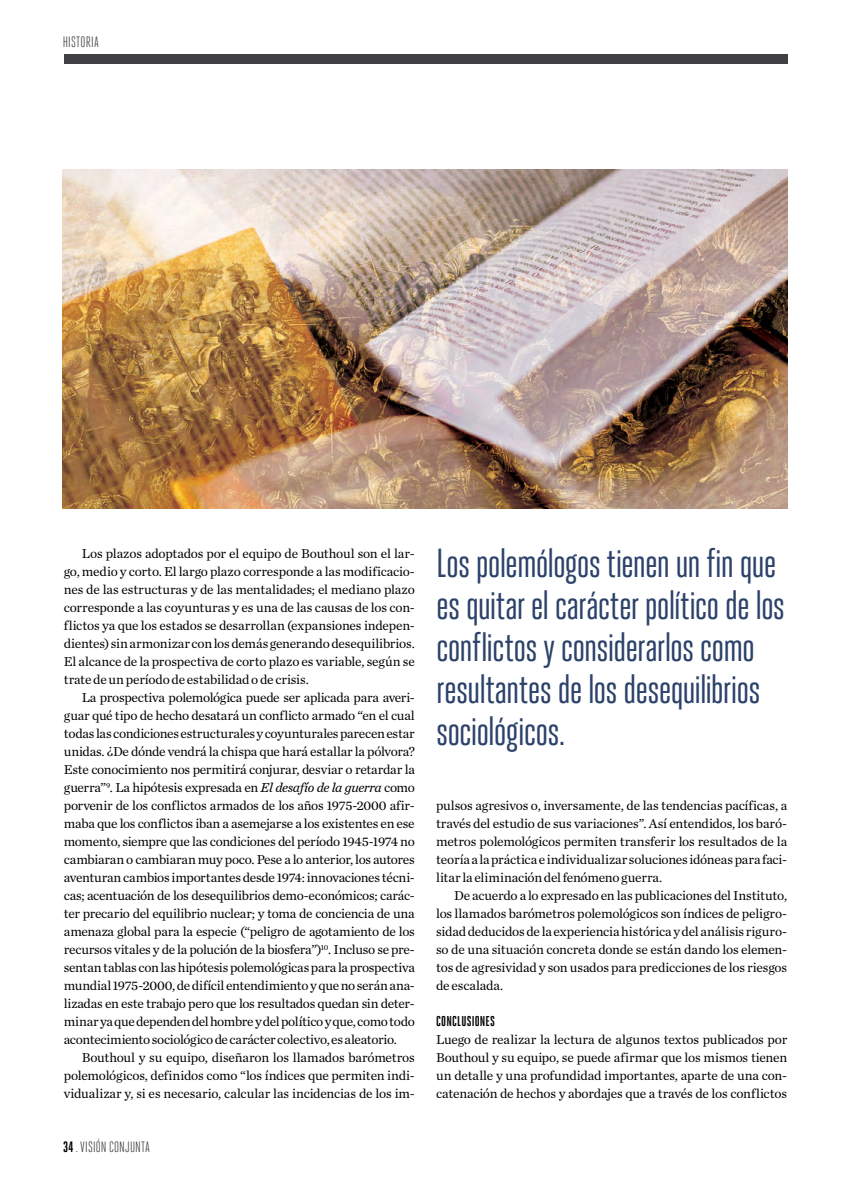
<style>
.page{position:relative;width:851px;height:1191px;background:#fff}
.page>*{position:absolute;margin:0;border:0;box-sizing:border-box;transform-origin:0 0}
.t1{font:40.5px/42px "Heroic Condensed";letter-spacing:-.025em;color:#2c426a}
.t2{font:15px "Heroic Condensed";letter-spacing:.005em;color:#414042}
.t3{font:700 14.25px "Heroic Condensed";letter-spacing:.01em;color:#000}
.t4{font:13.5px/18px "Chronicle Text G1";letter-spacing:-.015em;color:#000;text-align:justify}
.s1{font-family:"Chronicle Text G2";font-style:italic}
.s2{font-weight:700;color:#000}
</style>
<div class="page">
<div style="left:64px;top:54px;width:723px;height:9px;background:#414042"></div>
<img style="left:63px;top:170px;width:724px;height:338px">
<p class="t2" style="left:63px;top:33px;width:33px">HISTORIA</p>
<p class="t4" style="left:64px;top:544px;width:352px;text-indent:18px">Los plazos adoptados por el equipo de Bouthoul son el lar&shy;go, medio y corto. El largo plazo corresponde a las modificacio&shy;nes de las estructuras y de las mentalidades; el mediano plazo corresponde a las coyunturas y es una de las causas de los con&shy;flictos ya que los estados se desarrollan (expansiones indepen&shy;dientes) sin armonizar con los demás generando desequilibrios.<br>El alcance de la prospectiva de corto plazo es variable, según se trate de un período de estabilidad o de crisis.</p>
<p class="t4" style="left:64px;top:688px;width:352px;text-indent:18px">La prospectiva polemológica puede ser aplicada para averi&shy;guar qué tipo de hecho desatará un conflicto armado “en el cual todas las condiciones estructurales y coyunturales parecen estar unidas. ¿De dónde vendrá la chispa que hará estallar la pólvora?<br>Este conocimiento nos permitirá conjurar, desviar o retardar la guerra”<sup>9</sup>. La hipótesis expresada en <span class="s1">El desafío de la guerra</span> como porvenir de los conflictos armados de los años 1975-2000 afir&shy;maba que los conflictos iban a asemejarse a los existentes en ese momento, siempre que las condiciones del período 1945-1974 no cambiaran o cambiaran muy poco. Pese a lo anterior, los autores aventuran cambios importantes desde 1974: innovaciones técni&shy;cas; acentuación de los desequilibrios demo-económicos; carác&shy;ter precario del equilibrio nuclear; y toma de conciencia de una amenaza global para la especie (“peligro de agotamiento de los recursos vitales y de la polución de la biosfera”)<sup>10</sup>. Incluso se pre&shy;sentan tablas con las hipótesis polemológicas para la prospectiva mundial 1975-2000, de difícil entendimiento y que no serán ana&shy;lizadas en este trabajo pero que los resultados quedan sin deter&shy;minar ya que dependen del hombre y del político y que, como todo acontecimiento sociológico de carácter colectivo, es aleatorio.</p>
<p class="t4" style="left:64px;top:1048px;width:352px;text-indent:18px">Bouthoul y su equipo, diseñaron los llamados barómetros polemológicos, definidos como “los índices que permiten indi&shy;vidualizar y, si es necesario, calcular las incidencias de los im-</p>
<p class="t2" style="left:63px;top:1139px;width:88px"><span class="s2">34</span> .VISIÓN CONJUNTA</p>
<h1 class="t1" style="left:436px;top:542px;width:350px">Los polemólogos tienen un fin que es quitar el carácter político de los conflictos y considerarlos como resultantes de los desequilibrios sociológicos.</h1>
<p class="t4" style="left:436px;top:796px;width:352px">pulsos agresivos o, inversamente, de las tendencias pacíficas, a través del estudio de sus variaciones”. Así entendidos, los baró&shy;metros polemológicos permiten transferir los resultados de la teoría a la práctica e individualizar soluciones idóneas para faci&shy;litar la eliminación del fenómeno guerra.</p>
<p class="t4" style="left:436px;top:886px;width:352px;text-indent:18px">De acuerdo a lo expresado en las publicaciones del Instituto, los llamados barómetros polemológicos son índices de peligro&shy;sidad deducidos de la experiencia histórica y del análisis riguro&shy;so de una situación concreta donde se están dando los elemen&shy;tos de agresividad y son usados para predicciones de los riesgos de escalada.</p>
<p class="t3" style="left:436px;top:1013px;width:60px">CONCLUSIONES</p>
<p class="t4" style="left:436px;top:1030px;width:352px">Luego de realizar la lectura de algunos textos publicados por Bouthoul y su equipo, se puede afirmar que los mismos tienen un detalle y una profundidad importantes, aparte de una con&shy;catenación de hechos y abordajes que a través de los conflictos</p>
</div>
